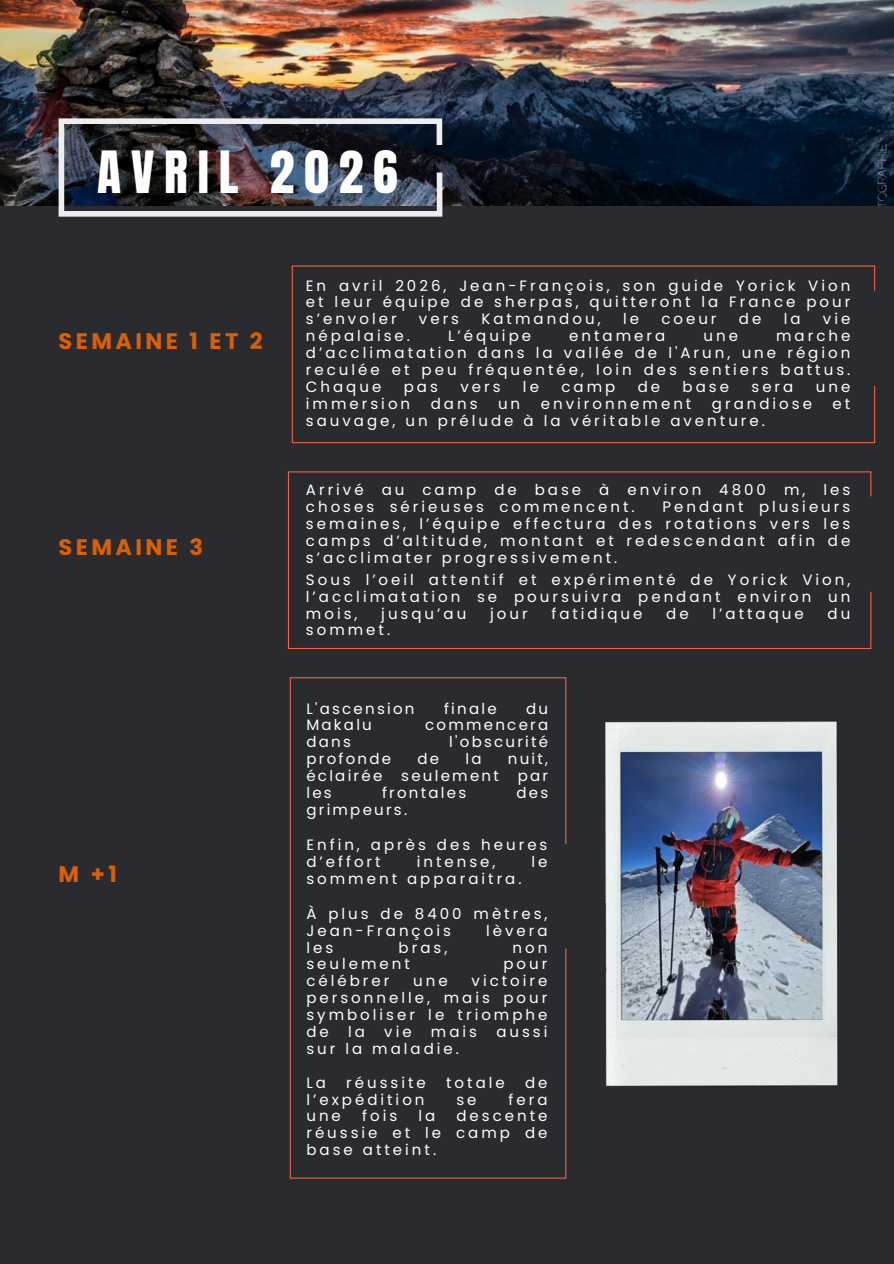
<style>
.page{position:relative;width:894px;height:1264px;background:#fff}
.page>*{position:absolute;margin:0;border:0;box-sizing:border-box;transform-origin:0 0}
.t1{font:49.5px "Anton";letter-spacing:.2em;color:#fff}
.t2{font:700 22.5px "Poppins";letter-spacing:.15em;color:#dc5f00}
.t3{font:15px/16.8px "Poppins";letter-spacing:.2em;color:#fff;text-align:justify}
.t4{font:15px "Poppins";letter-spacing:.15em;color:#fff}
</style>
<div class="page">
<div style="left:0;top:0;width:893px;height:1263px;background:#292b2e"></div>
<svg style="left:288px;top:471px;width:583px;height:178px"></svg>
<svg style="left:289px;top:677px;width:277px;height:502px"></svg>
<img style="left:0;top:0;width:893px;height:205px">
<img style="left:56px;top:116px;width:389px;height:101px">
<img style="left:605px;top:721px;width:233px;height:366px">
<svg style="left:291px;top:265px;width:584px;height:179px"></svg>
<h1 class="t1" style="left:97px;top:136px;width:302px">AVRIL 2026</h1>
<h2 class="t2" style="left:59px;top:325px;width:206px">SEMAINE 1 ET 2</h2>
<h2 class="t2" style="left:59px;top:531px;width:146px">SEMAINE 3</h2>
<h2 class="t2" style="left:59px;top:858px;width:60px">M +1</h2>
<p class="t3" style="left:306px;top:277px;width:545px">En avril 2026, Jean-François, son guide Yorick Vion et leur équipe de sherpas, quitteront la France pour s’envoler</p>
<p class="t3" style="left:419px;top:311px;width:42px">vers</p>
<p class="t3" style="left:481px;top:311px;width:121px">Katmandou,</p>
<p class="t3" style="left:622px;top:311px;width:17px">le</p>
<p class="t3" style="left:661px;top:311px;width:57px">coeur</p>
<p class="t3" style="left:738px;top:311px;width:24px">de</p>
<p class="t3" style="left:783px;top:311px;width:18px">la</p>
<p class="t3" style="left:822px;top:311px;width:29px">vie</p>
<p class="t3" style="left:306px;top:327px;width:105px">népalaise.</p>
<p class="t3" style="left:448px;top:327px;width:84px">L’équipe</p>
<p class="t3" style="left:569px;top:327px;width:97px">entamera</p>
<p class="t3" style="left:703px;top:327px;width:36px">une</p>
<p class="t3" style="left:306px;top:327px;width:545px;text-indent:470px">marche d’acclimatation dans la vallée de l'Arun, une région reculée et peu fréquentée, loin des sentiers battus.<br>Chaque</p>
<p class="t3" style="left:403px;top:378px;width:36px">pas</p>
<p class="t3" style="left:460px;top:378px;width:42px">vers</p>
<p class="t3" style="left:523px;top:378px;width:17px">le</p>
<p class="t3" style="left:561px;top:378px;width:55px">camp</p>
<p class="t3" style="left:637px;top:378px;width:24px">de</p>
<p class="t3" style="left:682px;top:378px;width:48px">base</p>
<p class="t3" style="left:751px;top:378px;width:43px">sera</p>
<p class="t3" style="left:815px;top:378px;width:36px">une</p>
<p class="t3" style="left:306px;top:395px;width:106px">immersion</p>
<p class="t3" style="left:430px;top:395px;width:48px">dans</p>
<p class="t3" style="left:498px;top:395px;width:24px">un</p>
<p class="t3" style="left:540px;top:395px;width:152px">environnement</p>
<p class="t3" style="left:711px;top:395px;width:102px">grandiose</p>
<p class="t3" style="left:832px;top:395px;width:19px">et</p>
<p class="t3" style="left:306px;top:412px;width:460px">sauvage, un prélude à la véritable aventure.</p>
<p class="t3" style="left:306px;top:481px;width:545px">Arrivé au camp de base à environ 4800 m, les choses sérieuses commencent.</p>
<p class="t3" style="left:306px;top:498px;width:545px;text-indent:356px">Pendant plusieurs semaines, l’équipe effectura des rotations vers les camps d’altitude, montant et redescendant afin de s’acclimater progressivement.</p>
<p class="t3" style="left:306px;top:571px;width:545px">Sous l’oeil attentif et expérimenté de Yorick Vion, l’acclimatation se poursuivra pendant environ un mois,</p>
<p class="t3" style="left:381px;top:605px;width:86px">jusqu’au</p>
<p class="t3" style="left:490px;top:605px;width:39px">jour</p>
<p class="t3" style="left:551px;top:605px;width:93px">fatidique</p>
<p class="t3" style="left:666px;top:605px;width:24px">de</p>
<p class="t3" style="left:712px;top:605px;width:93px">l’attaque</p>
<p class="t3" style="left:827px;top:605px;width:24px">du</p>
<p class="t3" style="left:306px;top:621px;width:86px">sommet.</p>
<p class="t4" style="left:306px;top:697px;width:110px">L'ascension</p>
<p class="t3" style="left:444px;top:699px;width:54px">finale</p>
<p class="t3" style="left:526px;top:699px;width:23px">du</p>
<p class="t3" style="left:306px;top:716px;width:67px">Makalu</p>
<p class="t4" style="left:425px;top:714px;width:124px">commencera</p>
<p class="t3" style="left:306px;top:733px;width:46px">dans</p>
<p class="t4" style="left:449px;top:731px;width:100px">l'obscurité</p>
<p class="t4" style="left:306px;top:748px;width:86px">profonde</p>
<p class="t3" style="left:417px;top:750px;width:23px">de</p>
<p class="t3" style="left:465px;top:750px;width:18px">la</p>
<p class="t3" style="left:507px;top:750px;width:42px">nuit,</p>
<p class="t4" style="left:306px;top:765px;width:77px">éclairée</p>
<p class="t4" style="left:401px;top:765px;width:99px">seulement</p>
<p class="t3" style="left:517px;top:767px;width:32px">par</p>
<p class="t3" style="left:306px;top:784px;width:27px">les</p>
<p class="t4" style="left:382px;top:782px;width:86px">frontales</p>
<p class="t3" style="left:516px;top:784px;width:33px">des</p>
<p class="t4" style="left:306px;top:799px;width:102px">grimpeurs.</p>
<p class="t3" style="left:306px;top:836px;width:242px">Enfin, après des heures d’effort</p>
<p class="t3" style="left:416px;top:853px;width:80px">intense,</p>
<p class="t3" style="left:531px;top:853px;width:17px">le</p>
<p class="t3" style="left:306px;top:870px;width:216px">somment apparaitra.</p>
<p class="t3" style="left:306px;top:905px;width:242px">À plus de 8400 mètres,<br>Jean-François</p>
<p class="t3" style="left:486px;top:922px;width:63px">lèvera</p>
<p class="t3" style="left:306px;top:938px;width:28px">les</p>
<p class="t3" style="left:398px;top:938px;width:50px">bras,</p>
<p class="t3" style="left:512px;top:938px;width:36px">non</p>
<p class="t3" style="left:306px;top:955px;width:105px">seulement</p>
<p class="t3" style="left:503px;top:955px;width:45px">pour</p>
<p class="t3" style="left:306px;top:972px;width:85px">célébrer</p>
<p class="t3" style="left:413px;top:972px;width:36px">une</p>
<p class="t3" style="left:306px;top:972px;width:242px;text-indent:165px">victoire personnelle, mais pour symboliser le triomphe de</p>
<p class="t3" style="left:348px;top:1023px;width:18px">la</p>
<p class="t3" style="left:384px;top:1023px;width:29px">vie</p>
<p class="t3" style="left:431px;top:1023px;width:48px">mais</p>
<p class="t3" style="left:496px;top:1023px;width:53px">aussi</p>
<p class="t3" style="left:306px;top:1040px;width:154px">sur la maladie.</p>
<p class="t3" style="left:306px;top:1073px;width:21px">La</p>
<p class="t3" style="left:346px;top:1073px;width:81px">réussite</p>
<p class="t3" style="left:446px;top:1073px;width:60px">totale</p>
<p class="t3" style="left:525px;top:1073px;width:24px">de</p>
<p class="t3" style="left:306px;top:1090px;width:120px">l’expédition</p>
<p class="t3" style="left:456px;top:1090px;width:22px">se</p>
<p class="t3" style="left:508px;top:1090px;width:40px">fera</p>
<p class="t3" style="left:306px;top:1107px;width:36px">une</p>
<p class="t3" style="left:362px;top:1107px;width:37px">fois</p>
<p class="t3" style="left:418px;top:1107px;width:18px">la</p>
<p class="t3" style="left:306px;top:1107px;width:242px;text-indent:150px">descente réussie et le camp de base atteint.</p>
</div>
